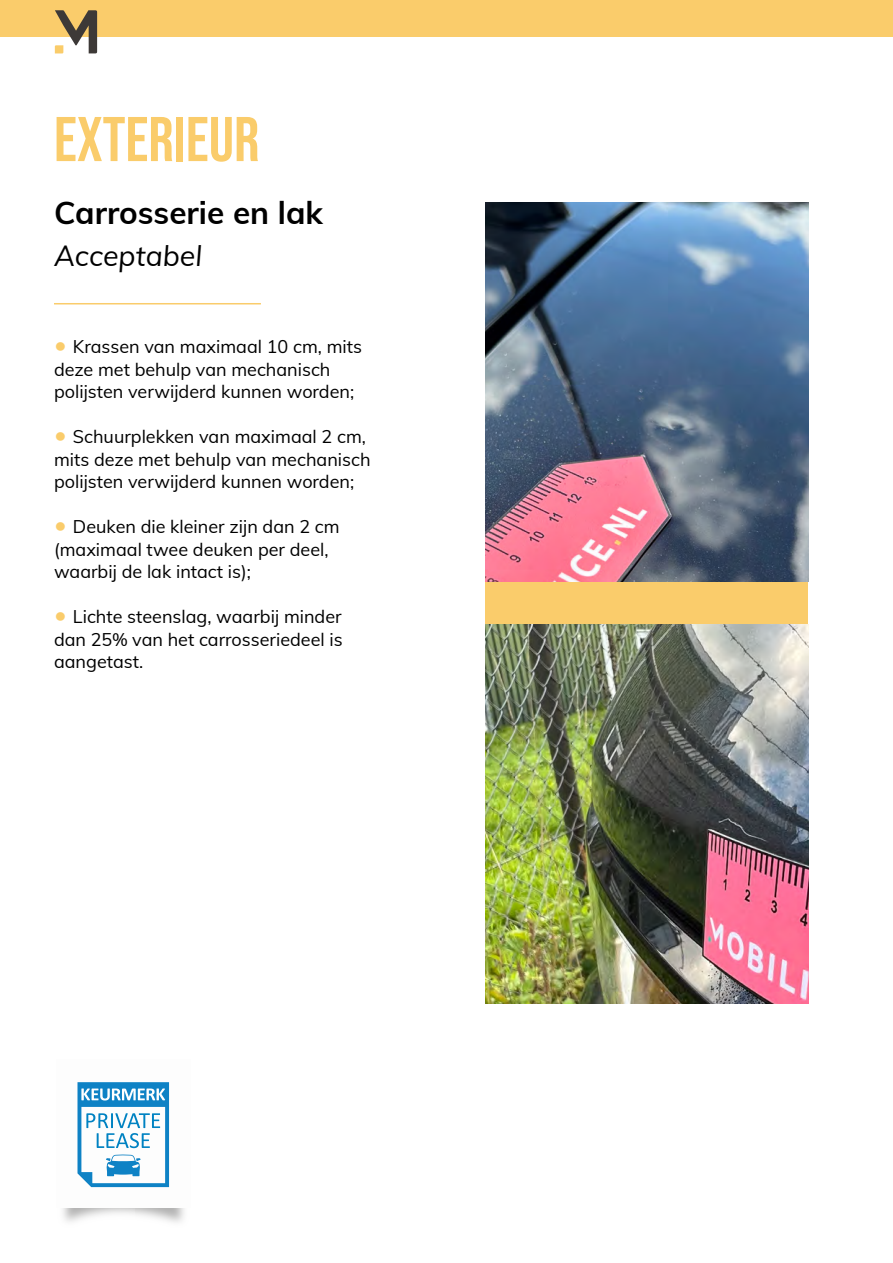
<style>
.page{position:relative;width:893px;height:1263px;background:#fff}
.page>*{position:absolute;margin:0;border:0;box-sizing:border-box;transform-origin:0 0}
.t1{font:63px "Bebas Neue";color:#facc6b}
.t2{font:700 31.5px "Muli";color:#000}
.t3{font:italic 28.5px "Muli";color:#000}
.t4{font:18px/22.5px "Muli";color:#000}
.s1{font-size:24px;color:#facc6b}
</style>
<div class="page">
<div style="left:486px;top:202px;width:322px;height:801px;background:#facc6b"></div>
<img style="left:486px;top:202px;width:322px;height:380px">
<img style="left:486px;top:624px;width:322px;height:379px">
<div style="left:0;top:0;width:893px;height:36px;background:#facc6b"></div>
<svg style="left:55px;top:10px;width:42px;height:43px"></svg>
<hr style="left:54px;top:303px;width:207px;height:1px;background:#facc6b">
<svg style="left:77px;top:1082px;width:93px;height:106px"></svg>
<h1 class="t1" style="left:54px;top:104px;width:207px">EXTERIEUR</h1>
<h2 class="t2" style="left:54px;top:190px;width:270px">Carrosserie en lak</h2>
<h3 class="t3" style="left:54px;top:235px;width:150px">Acceptabel</h3>
<p class="t4" style="left:54px;top:334px;width:310px"><span class="s1">•</span> Krassen van maximaal 10 cm, mits deze met behulp van mechanisch polijsten verwijderd kunnen worden;</p>
<p class="t4" style="left:54px;top:424px;width:318px"><span class="s1">•</span> Schuurplekken van maximaal 2 cm, mits deze met behulp van mechanisch polijsten verwijderd kunnen worden;</p>
<p class="t4" style="left:54px;top:514px;width:287px"><span class="s1">•</span> Deuken die kleiner zijn dan 2 cm (maximaal twee deuken per deel, waarbij de lak intact is);</p>
<p class="t4" style="left:54px;top:604px;width:290px;text-align:justify"><span class="s1">•</span> Lichte steenslag, waarbij minder dan 25% van het carrosseriedeel is aangetast.</p>
</div>
